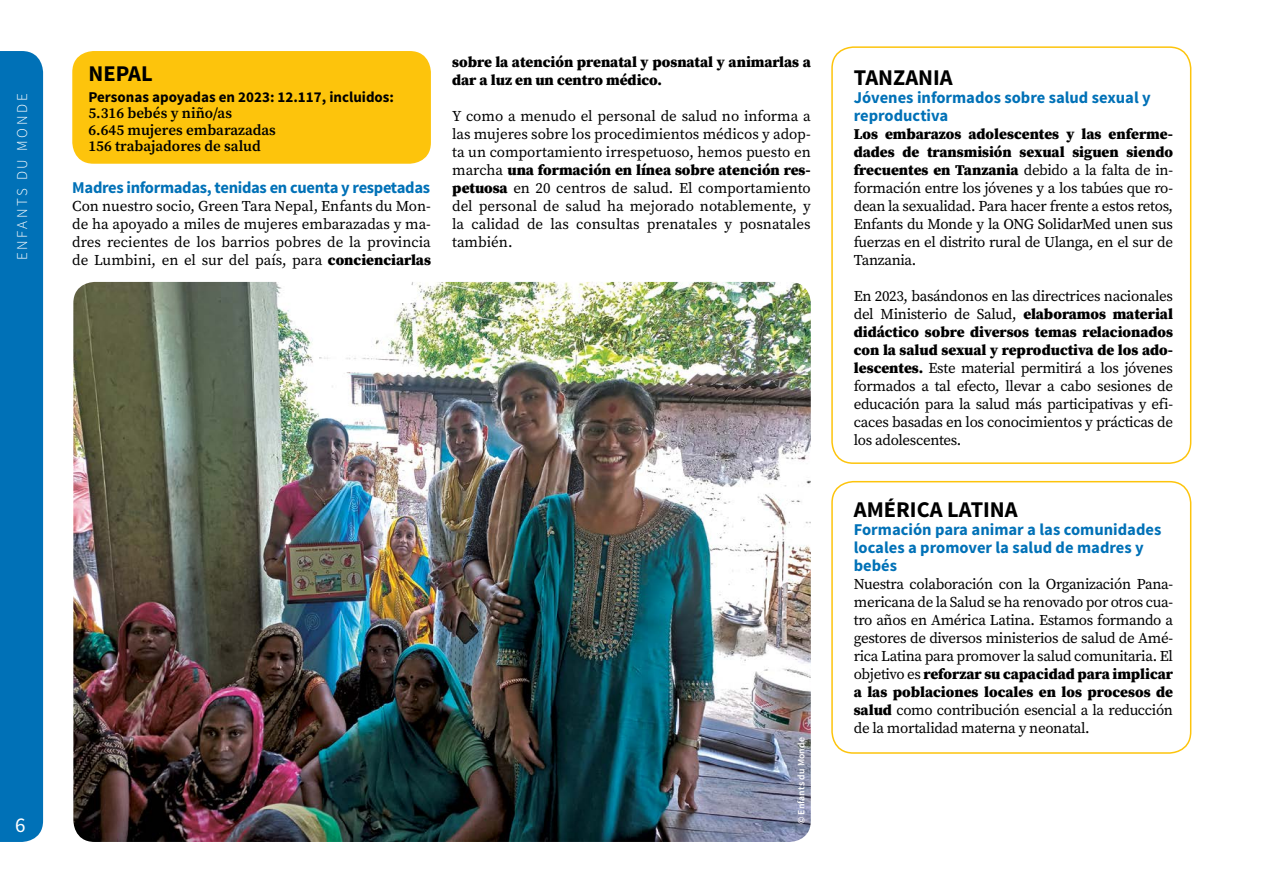
<style>
.page{position:relative;width:1263px;height:893px;background:#fff}
.page>*{position:absolute;margin:0;border:0;box-sizing:border-box;transform-origin:0 0}
.t1{font:700 22.5px "Source Sans Pro";color:#000}
.t2{font:21px "Source Sans Pro";color:#fff}
.t3{font:700 16.5px/18px "Source Sans Pro";color:#0071b7}
.t4{font:700 16.5px "Source Sans Pro";letter-spacing:-.02em;color:#0071b7}
.t5{font:15px/18px "Source Serif Pro";letter-spacing:-.02em;color:#000;text-align:justify}
.t6{font:900 15px/18px "Source Serif Pro";color:#000}
.t7{font:600 15px/16.5px "Source Serif Pro";color:#000}
.t8{font:700 15px "Source Sans Pro";color:#000}
.t9{font:300 15px "Source Sans Pro";letter-spacing:.175em;color:#fff}
.t10{font:600 9.75px "Source Sans Pro";letter-spacing:.015em;color:#fff}
.s1{font-weight:900}
</style>
<div class="page">
<div style="left:0;top:51px;width:43px;height:791px;background:#0071b7"></div>
<div style="left:831px;top:481px;width:360px;height:273px;border:2px solid #fdc40c;border-radius:21px"></div>
<div style="left:831px;top:46px;width:360px;height:418px;border:2px solid #fdc40c;border-radius:21px"></div>
<div style="left:72px;top:51px;width:359px;height:113px;background:#fdc40c;border-radius:21px"></div>
<img style="left:73px;top:282px;width:738px;height:560px">
<p class="t9" style="left:13px;top:260px;width:168px;rotate:-90deg">ENFANTS DU MONDE</p>
<h2 class="t2" style="left:15px;top:812px;width:12px">6</h2>
<h1 class="t1" style="left:88px;top:59px;width:66px">NEPAL</h1>
<p class="t8" style="left:88px;top:87px;width:307px">Personas apoyadas en 2023: 12.117, incluidos:</p>
<p class="t7" style="left:88px;top:105px;width:189px">5.316 bebés y niño/as<br>6.645 mujeres embarazadas<br>156 trabajadores de salud</p>
<p class="t4" style="left:72px;top:177px;width:359px">Madres informadas, tenidas en cuenta y respetadas</p>
<p class="t5" style="left:72px;top:197px;width:360px">Con nuestro socio, Green Tara Nepal, Enfants du Mon&shy;de ha apoyado a miles de mujeres embarazadas y ma&shy;dres recientes de los barrios pobres de la provincia de Lumbini, en el sur del país, para <span class="s1">concienciarlas</span></p>
<p class="t6" style="left:452px;top:53px;width:360px">sobre la atención prenatal y posnatal y animarlas a dar a luz en un centro médico.</p>
<p class="t5" style="left:452px;top:107px;width:360px">Y como a menudo el personal de salud no informa a las mujeres sobre los procedimientos médicos y adop&shy;ta un comportamiento irrespetuoso, hemos puesto en marcha <span class="s1">una formación en línea sobre atención res&shy;petuosa</span> en 20 centros de salud. El comportamiento del personal de salud ha mejorado notablemente, y la calidad de las consultas prenatales y posnatales también.</p>
<p class="t10" style="left:795px;top:824px;width:89px;rotate:-90deg">© Enfants du Monde</p>
<h1 class="t1" style="left:854px;top:63px;width:100px">TANZANIA</h1>
<p class="t3" style="left:854px;top:89px;width:298px">Jóvenes informados sobre salud sexual y reproductiva</p>
<p class="t5" style="left:854px;top:125px;width:321px"><span class="s1">Los embarazos adolescentes y las enferme&shy;dades de transmisión sexual siguen siendo frecuentes en Tanzania</span> debido a la falta de in&shy;formación entre los jóvenes y a los tabúes que ro&shy;dean la sexualidad. Para hacer frente a estos retos, Enfants du Monde y la ONG SolidarMed unen sus fuerzas en el distrito rural de Ulanga, en el sur de Tanzania.</p>
<p class="t5" style="left:854px;top:287px;width:321px">En 2023, basándonos en las directrices nacionales del Ministerio de Salud, <span class="s1">elaboramos material didáctico sobre diversos temas relacionados con la salud sexual y reproductiva de los ado&shy;lescentes.</span> Este material permitirá a los jóvenes formados a tal efecto, llevar a cabo sesiones de educación para la salud más participativas y efi&shy;caces basadas en los conocimientos y prácticas de los adolescentes.</p>
<h1 class="t1" style="left:854px;top:495px;width:165px">AMÉRICA LATINA</h1>
<p class="t3" style="left:854px;top:521px;width:309px">Formación para animar a las comunidades locales a promover la salud de madres y bebés</p>
<p class="t5" style="left:854px;top:575px;width:321px">Nuestra colaboración con la Organización Pana&shy;mericana de la Salud se ha renovado por otros cua&shy;tro años en América Latina. Estamos formando a gestores de diversos ministerios de salud de Amé&shy;rica Latina para promover la salud comunitaria. El objetivo es <span class="s1">reforzar su capacidad para implicar a las poblaciones locales en los procesos de salud</span> como contribución esencial a la reducción de la mortalidad materna y neonatal.</p>
</div>
